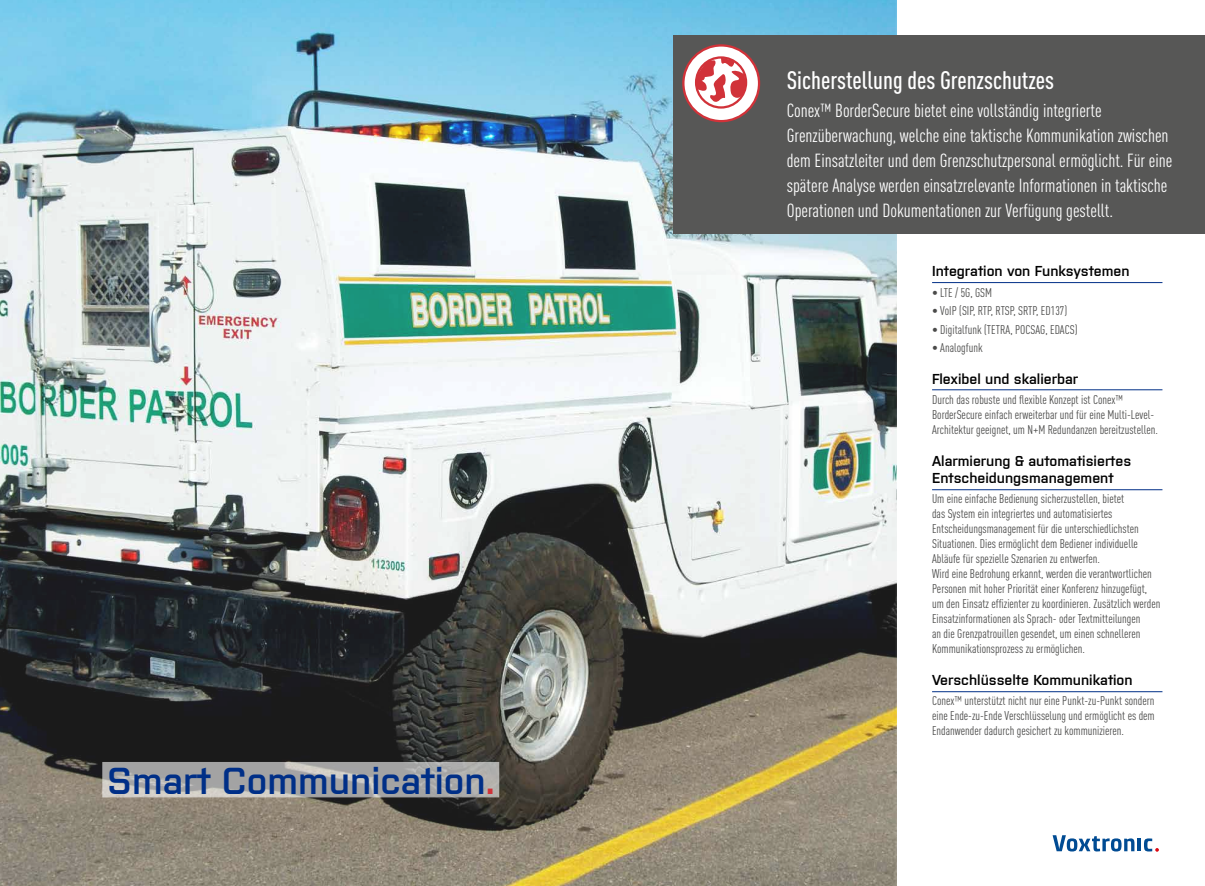
<style>
.page{position:relative;width:1205px;height:886px;background:#fff}
.page>*{position:absolute;margin:0;border:0;box-sizing:border-box;transform-origin:0 0}
.t1{font:600 37.5px "Purista";color:#002f87}
.t2{font:500 condensed 25px "DIN Pro";color:#fff}
.t3{font:condensed 18.75px/25px "DIN Pro";color:#fff}
.t4{font:600 14.38px/17.2px "Purista";color:#000}
.t5{font:condensed 12.5px/15px "DIN Pro";color:#4a4a49}
.s1{color:#cf3339}
</style>
<div class="page">
<img style="left:0;top:0;width:896px;height:886px">
<div style="left:673px;top:35px;width:532px;height:199px;background:#575756"></div>
<hr style="left:932px;top:282px;width:230px;height:1px;background:#002f87">
<hr style="left:932px;top:389px;width:230px;height:1px;background:#002f87">
<hr style="left:932px;top:489px;width:230px;height:1px;background:#002f87">
<svg style="left:682px;top:44px;width:78px;height:78px"></svg>
<svg style="left:1052px;top:835px;width:82px;height:16px"></svg>
<hr style="left:1137px;top:839px;width:4px;height:12px;background:#004b93">
<svg style="left:1144px;top:838px;width:15px;height:14px"></svg>
<svg style="left:102px;top:762px;width:397px;height:35px;fill:#a3a3a3"></svg>
<hr style="left:932px;top:691px;width:230px;height:1px;background:#002f87">
<h1 class="t1" style="left:107px;top:753px;width:389px">Smart Communication<span class="s1">.</span></h1>
<h2 class="t2" style="left:787px;top:61px;width:269px">Sicherstellung des Grenzschutzes</h2>
<p class="t3" style="left:787px;top:97px;width:387px">Conex™ BorderSecure bietet eine vollständig integrierte Grenzüberwachung, welche eine taktische Kommunikation zwischen dem Einsatzleiter und dem Grenzschutzpersonal ermöglicht. Für eine spätere Analyse werden einsatzrelevante Informationen in taktische Operationen und Dokumentationen zur Verfügung gestellt.</p>
<p class="t4" style="left:932px;top:262px;width:199px">Integration von Funksystemen</p>
<p class="t5" style="left:932px;top:284px;width:62px">• LTE / 5G, GSM</p>
<p class="t5" style="left:932px;top:302px;width:137px">• VoIP (SIP, RTP, RTSP, SRTP, ED137)</p>
<p class="t5" style="left:932px;top:321px;width:147px">• Digitalfunk (TETRA, POCSAG, EDACS)</p>
<p class="t5" style="left:932px;top:339px;width:52px">• Analogfunk</p>
<p class="t4" style="left:932px;top:369px;width:148px">Flexibel und skalierbar</p>
<p class="t5" style="left:932px;top:391px;width:227px">Durch das robuste und flexible Konzept ist Conex™<br>BorderSecure einfach erweiterbar und für eine Multi-Level-<br>Architektur geeignet, um N+M Redundanzen bereitzustellen.</p>
<p class="t4" style="left:932px;top:451px;width:201px">Alarmierung &amp; automatisiertes<br>Entscheidungsmanagement</p>
<p class="t5" style="left:932px;top:490px;width:230px">Um eine einfache Bedienung sicherzustellen, bietet<br>das System ein integriertes und automatisiertes Entscheidungsmanagement für die unterschiedlichsten Situationen. Dies ermöglicht dem Bediener individuelle Abläufe für spezielle Szenarien zu entwerfen.<br>Wird eine Bedrohung erkannt, werden die verantwortlichen Personen mit hoher Priorität einer Konferenz hinzugefügt, um den Einsatz effizienter zu koordinieren. Zusätzlich werden Einsatzinformationen als Sprach- oder Textmitteilungen<br>an die Grenzpatrouillen gesendet, um einen schnelleren Kommunikationsprozess zu ermöglichen.</p>
<p class="t4" style="left:932px;top:670px;width:202px">Verschlüsselte Kommunikation</p>
<p class="t5" style="left:932px;top:692px;width:224px;text-align:justify">Conex™ unterstützt nicht nur eine Punkt-zu-Punkt sondern eine Ende-zu-Ende Verschlüsselung und ermöglicht es dem Endanwender dadurch gesichert zu kommunizieren.</p>
</div>
